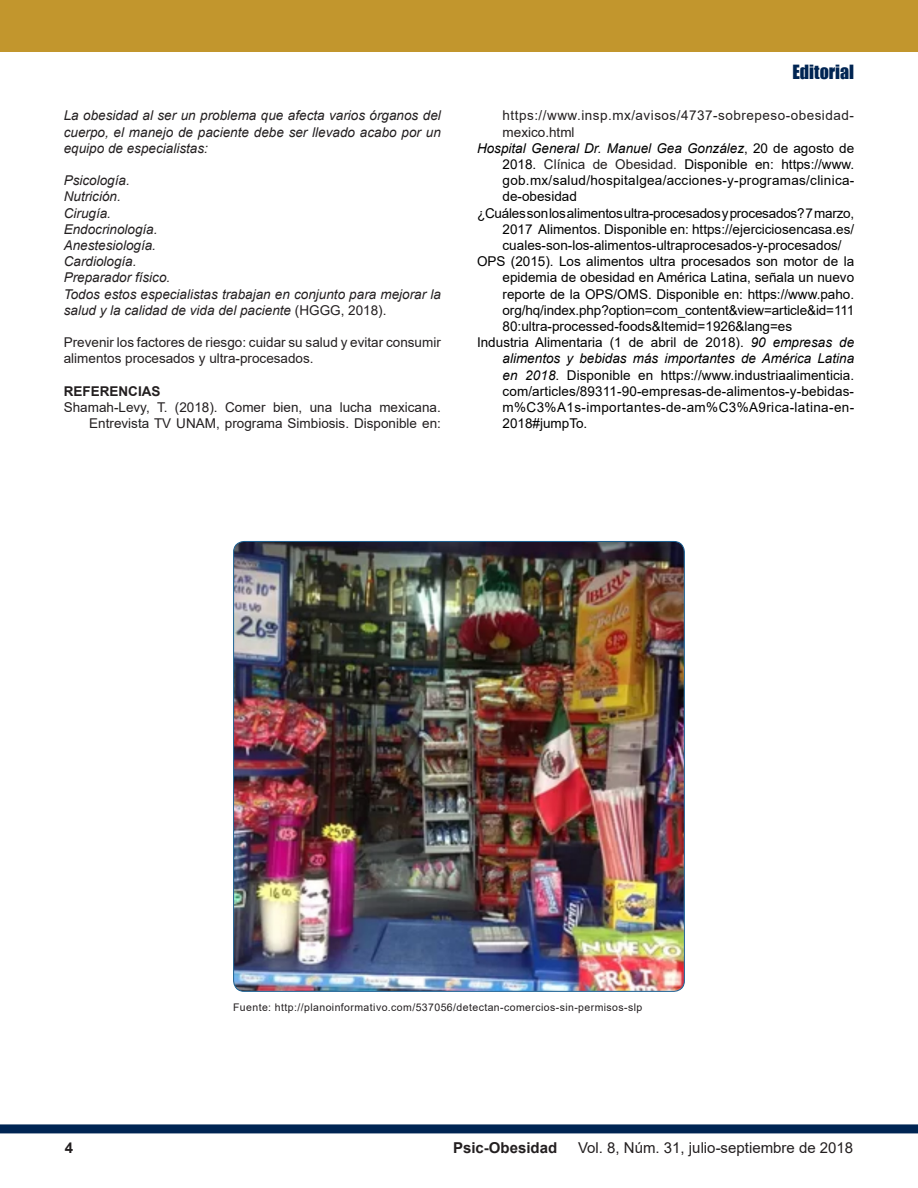
<style>
.page{position:relative;width:918px;height:1188px;background:#fff}
.page>*{position:absolute;margin:0;border:0;box-sizing:border-box;transform-origin:0 0}
.t1{font:18px "Impact";color:#002553}
.t2{font:15px "Arial";color:#231f20}
.t3{font:700 15px "Arial";color:#231f20}
.t4{font:13.5px/16.2px "Arial";color:#000;text-align:justify}
.t5{font:italic 13.5px/16.2px "Arial";color:#231f20;text-align:justify}
.t6{font:13.5px/16.2px "Arial";color:#231f20}
.t7{font:13.5px/16.2px "Arial";letter-spacing:.035em;color:#231f20}
.t8{font:700 13.5px "Arial";color:#231f20}
.t9{font:10.5px "Arial";letter-spacing:.04em;color:#231f20}
.s1{font-style:normal}
.s2{font-style:italic}
.s3{color:#231f20}
</style>
<div class="page">
<div style="left:0;top:1124px;width:918px;height:9px;background:#002553"></div>
<img style="left:234px;top:541px;width:449px;height:449px">
<div style="left:0;top:0;width:918px;height:51px;background:#c2962d"></div>
<p class="t5" style="left:64px;top:108px;width:379px">La obesidad al ser un problema que afecta varios órganos del cuerpo, el manejo de paciente debe ser llevado acabo por un equipo de especialistas:</p>
<p class="t5" style="left:64px;top:173px;width:68px">Psicología.</p>
<p class="t5" style="left:64px;top:189px;width:59px">Nutrición.</p>
<p class="t5" style="left:64px;top:205px;width:49px">Cirugía.</p>
<p class="t5" style="left:64px;top:221px;width:95px">Endocrinología.</p>
<p class="t5" style="left:64px;top:237px;width:94px">Anestesiología.</p>
<p class="t5" style="left:64px;top:254px;width:74px">Cardiología.</p>
<p class="t5" style="left:64px;top:270px;width:108px">Preparador físico.</p>
<p class="t5" style="left:64px;top:286px;width:379px">Todos estos especialistas trabajan en conjunto para mejorar la salud y la calidad de vida del paciente <span class="s1">(HGGG, 2018).</span></p>
<p class="t6" style="left:64px;top:334px;width:379px">Prevenir los factores de riesgo: cuidar su salud y evitar consumir alimentos procesados y ultra-procesados.</p>
<p class="t8" style="left:64px;top:382px;width:98px">REFERENCIAS</p>
<p class="t6" style="left:64px;top:399px;width:379px;text-align:right">Shamah-Levy, T. (2018). Comer bien, una lucha mexicana.<br>Entrevista TV UNAM, programa Simbiosis. Disponible en:</p>
<p class="t1" style="left:792px;top:58px;width:63px">Editorial</p>
<p class="t7" style="left:503px;top:107px;width:353px">https://www.insp.mx/avisos/4737-sobrepeso-obesidad&shy;mexico.html</p>
<p class="t4" style="left:503px;top:140px;width:353px;text-indent:-26px"><span class="s2">Hospital General Dr. Manuel Gea González</span>, 20 de agosto de 2018. <span class="s3">Clínica de Obesidad.</span> Disponible en: https://www. gob.mx/salud/hospitalgea/acciones-y-programas/clinica&shy;de-obesidad</p>
<p class="t4" style="left:503px;top:205px;width:353px;text-indent:-26px">¿Cuáles son los alimentos ultra-procesados y procesados? 7 marzo, 2017 Alimentos. Disponible en: https://ejerciciosencasa.es/ cuales-son-los-alimentos-ultraprocesados-y-procesados/</p>
<p class="t4" style="left:503px;top:253px;width:353px;text-indent:-26px">OPS (2015). Los alimentos ultra procesados son motor de la epidemia de obesidad en América Latina, señala un nuevo reporte de la OPS/OMS. Disponible en: https://www.paho. org/hq/index.php?option=com_content&amp;view=article&amp;id=111<br>80:ultra-processed-foods&amp;Itemid=1926&amp;lang=es</p>
<p class="t4" style="left:503px;top:334px;width:353px;text-indent:-26px">Industria Alimentaria (1 de abril de 2018). <span class="s2">90 empresas de alimentos y bebidas más importantes de América Latina en 2018</span>. Disponible en https://www.industriaalimenticia. com/articles/89311-90-empresas-de-alimentos-y-bebidas&shy;m%C3%A1s-importantes-de-am%C3%A9rica-latina-en-2018#jumpTo.</p>
<p class="t9" style="left:233px;top:1000px;width:411px">Fuente: http://planoinformativo.com/537056/detectan-comercios-sin-permisos-slp</p>
<p class="t3" style="left:65px;top:1137px;width:10px">4</p>
<p class="t3" style="left:453px;top:1137px;width:106px">Psic-Obesidad</p>
<p class="t2" style="left:578px;top:1137px;width:277px">Vol. 8, Núm. 31, julio-septiembre de 2018</p>
</div>
